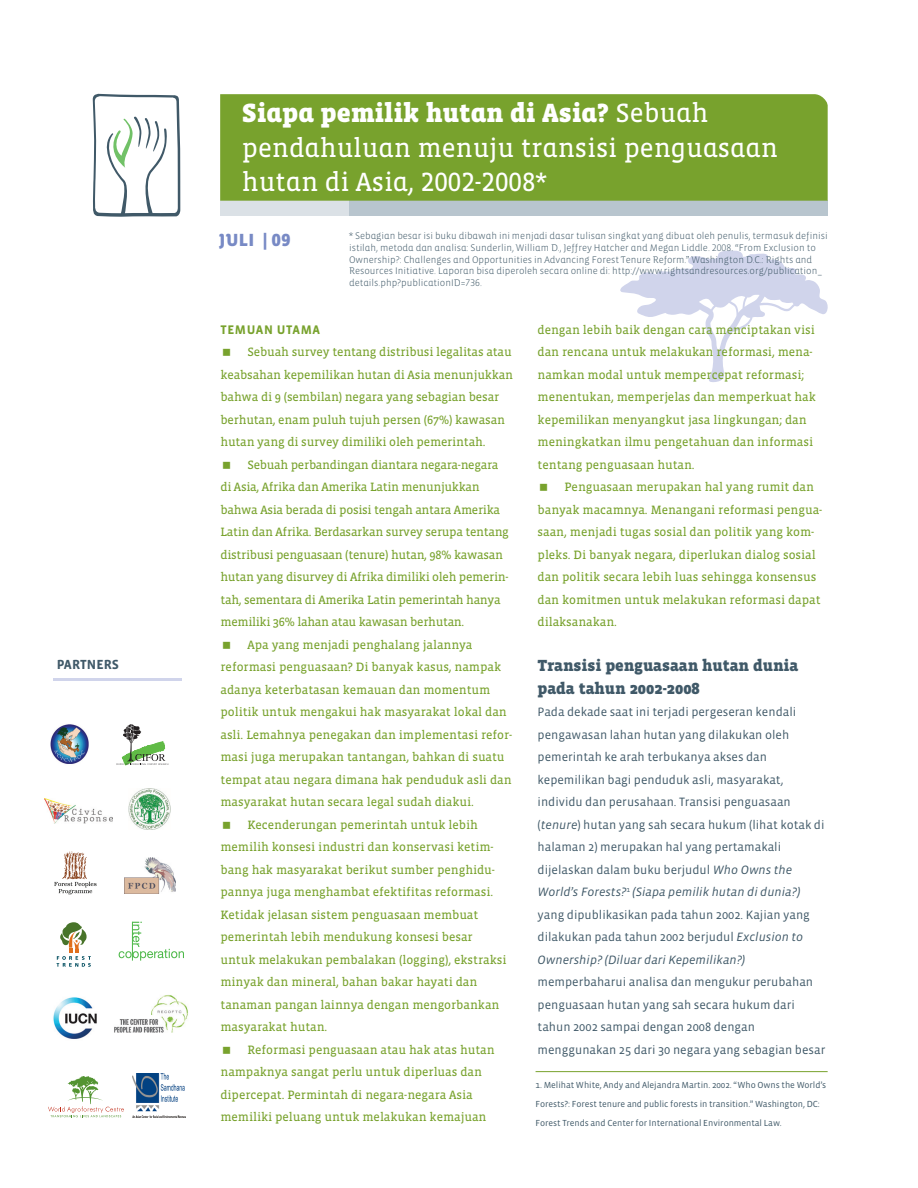
<style>
.page{position:relative;width:918px;height:1188px;background:#fff}
.page>*{position:absolute;margin:0;border:0;box-sizing:border-box;transform-origin:0 0}
.Brief_Name{font:27px/34.5px "Vista Slab Alt";color:#fff}
.month_on_the_cover{font:900 18px "Vista Sans Alt";letter-spacing:.02em;color:#788ac5}
.Header_1_level{font:900 16.5px/22.5px "Vista Slab";color:#405968}
.t1{font:700 13.5px "Vista Sans";color:#405968}
.Key_Findings___heade{font:700 12.75px "Vista Sans";letter-spacing:.045em;color:#78a22d}
.Key_findings___main{font:12.3px/22.5px "Vista Slab";color:#78a22d}
.BODY{font:12.3px/22.5px "Vista Sans";color:#405968}
.Key_findings___main-2{font:12.3px/22.5px "Vista Slab";letter-spacing:-.02em;color:#78a22d}
.BODY-2{font:300 9.75px/11.7px "Vista Sans Alt";color:#405968}
.t2{font:9px/18.8px "Vista Sans";letter-spacing:-.005em;color:#405968}
.s1{font-weight:900}
.s2{font-style:italic}
</style>
<div class="page">
<div style="left:220px;top:200px;width:608px;height:16px;background:#b8c5ce"></div>
<div style="left:220px;top:198px;width:128px;height:18px;background:#dbe1e6"></div>
<div style="left:220px;top:94px;width:608px;height:107px;background:#78a22d"></div>
<hr style="left:54px;top:678px;width:128px;height:2px;background:#d0d4eb">
<svg style="left:48px;top:1076px;width:76px;height:41px"></svg>
<svg style="left:57px;top:922px;width:34px;height:45px"></svg>
<img style="left:50px;top:724px;width:39px;height:40px">
<svg style="left:116px;top:724px;width:52px;height:41px"></svg>
<img style="left:45px;top:798px;width:68px;height:26px">
<img style="left:129px;top:788px;width:42px;height:41px">
<img style="left:54px;top:851px;width:43px;height:44px">
<img style="left:125px;top:857px;width:50px;height:37px">
<img style="left:114px;top:995px;width:74px;height:38px">
<svg style="left:119px;top:922px;width:65px;height:39px"></svg>
<hr style="left:132px;top:922px;width:1px;height:39px;background:#4cb848">
<img style="left:53px;top:997px;width:44px;height:42px">
<svg style="left:93px;top:94px;width:87px;height:123px"></svg>
<svg style="left:673px;top:94px;width:155px;height:59px"></svg>
<img style="left:133px;top:1074px;width:53px;height:44px">
<hr style="left:536px;top:1071px;width:292px;height:1px;background:#78a22d">
<svg style="left:620px;top:250px;width:208px;height:132px"></svg>
<p class="t1" style="left:57px;top:657px;width:64px">PARTNERS</p>
<p class="Brief_Name" style="left:242px;top:97px;width:538px"><span class="s1">Siapa pemilik hutan di Asia?</span> Sebuah pendahuluan menuju transisi penguasaan hutan di Asia, 2002-2008*</p>
<p class="month_on_the_cover" style="left:219px;top:231px;width:73px">JULI | 09</p>
<p class="BODY-2" style="left:349px;top:230px;width:480px">* Sebagian besar isi buku dibawah ini menjadi dasar tulisan singkat yang dibuat oleh penulis, termasuk definisi istilah, metoda dan analisa: Sunderlin, William D., Jeffrey Hatcher and Megan Liddle. 2008. “From Exclusion to Ownership?: Challenges and Opportunities in Advancing Forest Tenure Reform.” Washington D.C.: Rights and Resources Initiative. Laporan bisa diperoleh secara online di: http://www.rightsandresources.org/publication_ details.php?publicationID=736.</p>
<p class="Key_Findings___heade" style="left:220px;top:323px;width:65px">TEMUAN UTA</p>
<p class="Key_Findings___heade" style="left:301px;top:323px;width:20px">MA</p>
<p class="Key_findings___main" style="left:220px;top:342px;width:294px;text-indent:27px">Sebuah survey tentang distribusi legalitas atau keabsahan kepemilikan hutan di Asia menunjukkan bahwa di 9 (sembilan) negara yang sebagian besar berhutan, enam puluh tujuh persen (67%) kawasan hutan yang di survey dimiliki oleh pemerintah.</p>
<p class="Key_findings___main-2" style="left:220px;top:454px;width:290px;text-indent:27px">Sebuah perbandingan diantara negara-negara di Asia, Afrika dan Amerika Latin menunjukkan bahwa Asia berada di posisi tengah antara Amerika Latin dan Afrika. Berdasarkan survey serupa tentang distribusi penguasaan (tenure) hutan, 98% kawasan hutan yang disurvey di Afrika dimiliki oleh pemerin&shy;tah, sementara di Amerika Latin pemerintah hanya memiliki 36% lahan atau kawasan berhutan.</p>
<p class="Key_findings___main" style="left:220px;top:634px;width:293px;text-indent:27px">Apa yang menjadi penghalang jalannya reformasi penguasaan? Di banyak kasus, nampak adanya keterbatasan kemauan dan momentum politik untuk mengakui hak masyarakat lokal dan asli. Lemahnya penegakan dan implementasi refor&shy;masi juga merupakan tantangan, bahkan di suatu tempat atau negara dimana hak penduduk asli dan masyarakat hutan secara legal sudah diakui.</p>
<p class="Key_findings___main" style="left:220px;top:814px;width:287px;text-indent:27px">Kecenderungan pemerintah untuk lebih memilih konsesi industri dan konservasi ketim&shy;bang hak masyarakat berikut sumber penghidu&shy;pannya juga menghambat efektifitas reformasi.<br>Ketidak jelasan sistem penguasaan membuat pemerintah lebih mendukung konsesi besar untuk melakukan pembalakan (logging), ekstraksi minyak dan mineral, bahan bakar hayati dan tanaman pangan lainnya dengan mengorbankan masyarakat hutan.</p>
<p class="Key_findings___main" style="left:220px;top:1039px;width:276px;text-indent:27px">Reformasi penguasaan atau hak atas hutan nampaknya sangat perlu untuk diperluas dan dipercepat. Permintah di negara-negara Asia memiliki peluang untuk melakukan kemajuan</p>
<p class="Key_findings___main" style="left:538px;top:319px;width:280px">dengan lebih baik dengan cara menciptakan visi dan rencana untuk melakukan reformasi, mena&shy;namkan modal untuk mempercepat reformasi; menentukan, memperjelas dan memperkuat hak kepemilikan menyangkut jasa lingkungan; dan meningkatkan ilmu pengetahuan dan informasi tentang penguasaan hutan.</p>
<p class="Key_findings___main" style="left:538px;top:476px;width:286px;text-indent:27px">Penguasaan merupakan hal yang rumit dan banyak macamnya. Menangani reformasi pengua&shy;saan, menjadi tugas sosial dan politik yang kom&shy;pleks. Di banyak negara, diperlukan dialog sosial dan politik secara lebih luas sehingga konsensus dan komitmen untuk melakukan reformasi dapat dilaksanakan.</p>
<p class="Header_1_level" style="left:538px;top:655px;width:262px">Transisi penguasaan hutan dunia pada tahun 2002-2008</p>
<p class="BODY" style="left:538px;top:701px;width:289px">Pada dekade saat ini terjadi pergeseran kendali pengawasan lahan hutan yang dilakukan oleh pemerintah ke arah terbukanya akses dan kepemilikan bagi penduduk asli, masyarakat, individu dan perusahaan. Transisi penguasaan (<span class="s2">tenure</span>) hutan yang sah secara hukum (lihat kotak di halaman 2) merupakan hal yang pertamakali dijelaskan dalam buku berjudul <span class="s2">Who Owns the World’s Forests?</span><sup>1</sup> <span class="s2">(Siapa pemilik hutan di dunia?) </span>yang dipublikasikan pada tahun 2002. Kajian yang dilakukan pada tahun 2002 berjudul <span class="s2">Exclusion to Ownership? (Diluar dari Kepemilikan?) </span>memperbaharui analisa dan mengukur perubahan penguasaan hutan yang sah secara hukum dari tahun 2002 sampai dengan 2008 dengan menggunakan 25 dari 30 negara yang sebagian besar</p>
<p class="t2" style="left:536px;top:1076px;width:292px">1. Melihat White, Andy and Alejandra Martin. 2002. “Who Owns the World’s<br>Forests?: Forest tenure and public forests in transition.” Washington, DC:<br>Forest Trends and Center for International Environmental Law.</p>
</div>
